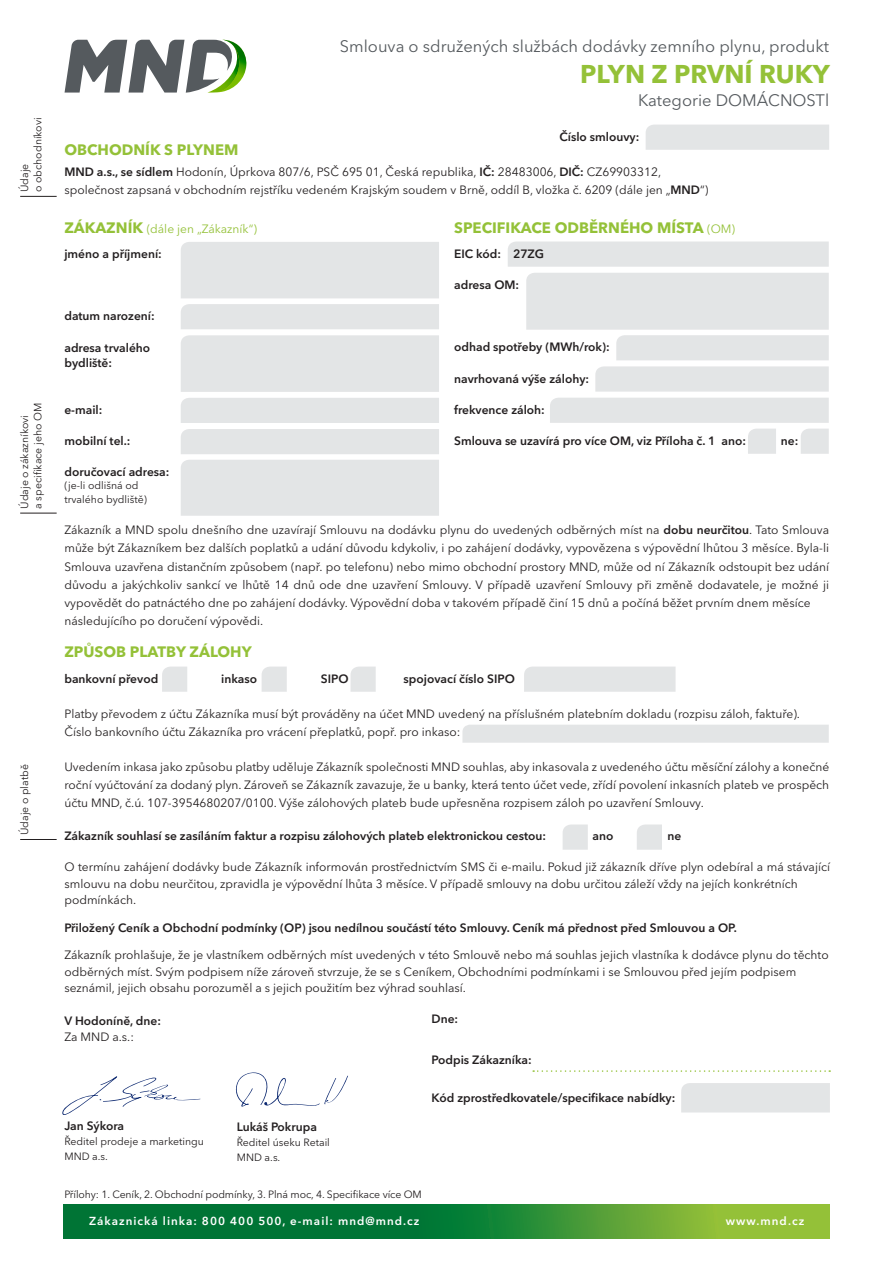
<style>
.page{position:relative;width:893px;height:1263px;background:#fff}
.page>*{position:absolute;margin:0;border:0;box-sizing:border-box;transform-origin:0 0}
.t1{font:700 25.5px "Avenir Next LT Pro";color:#94c138}
.t2{font:16.5px "Avenir Next LT Pro";color:#555a5e}
.t3{font:700 15px "Avenir Next LT Pro";color:#94c138}
.t4{font:12px/18px "Avenir Next LT Pro";color:#231f20}
.t5{font:600 12px/15px "Avenir Next LT Pro";color:#231f20}
.t6{font:12px "Avenir Next LT Pro";color:#94c138}
.t7{font:600 11.55px "Avenir Next LT Pro";letter-spacing:.09em;color:#fff}
.t8{font:10.5px/13.5px "Avenir Next LT Pro";color:#231f20}
.s1{font-weight:600}
.s2{font-weight:700;font-size:15px}
.s3{font-weight:400;font-size:12px}
</style>
<div class="page">
<svg style="left:65px;top:40px;width:182px;height:53px"></svg>
<div style="left:646px;top:125px;width:183px;height:25px;background:#e3e5e6"></div>
<div style="left:462px;top:725px;width:367px;height:18px;background:#e3e5e6"></div>
<div style="left:681px;top:1083px;width:149px;height:29px;background:#e3e5e6"></div>
<svg style="left:64px;top:1204px;width:765px;height:34px;background:#2e8d36"></svg>
<hr style="left:20px;top:196px;width:37px;height:1px;background:#231f20">
<hr style="left:20px;top:839px;width:37px;height:1px;background:#231f20">
<svg style="left:162px;top:666px;width:25px;height:26px"></svg>
<div style="left:524px;top:666px;width:152px;height:26px;background:#e3e5e6"></div>
<svg style="left:262px;top:666px;width:25px;height:26px"></svg>
<svg style="left:350px;top:666px;width:26px;height:26px"></svg>
<svg style="left:533px;top:1070px;width:297px;height:2px"></svg>
<div style="left:181px;top:304px;width:258px;height:25px;background:#e3e5e6"></div>
<div style="left:181px;top:335px;width:258px;height:57px;background:#e3e5e6"></div>
<div style="left:181px;top:242px;width:258px;height:56px;background:#e3e5e6"></div>
<div style="left:181px;top:398px;width:258px;height:25px;background:#e3e5e6"></div>
<div style="left:181px;top:429px;width:258px;height:25px;background:#e3e5e6"></div>
<div style="left:181px;top:460px;width:258px;height:56px;background:#e3e5e6"></div>
<hr style="left:20px;top:513px;width:37px;height:1px;background:#231f20">
<div style="left:508px;top:241px;width:321px;height:26px;background:#e3e5e6"></div>
<div style="left:550px;top:398px;width:279px;height:25px;background:#e3e5e6"></div>
<svg style="left:595px;top:366px;width:234px;height:26px;background:#e3e5e6"></svg>
<svg style="left:526px;top:273px;width:303px;height:87px;background:#e7e8e9"></svg>
<svg style="left:801px;top:429px;width:28px;height:25px"></svg>
<svg style="left:748px;top:429px;width:28px;height:25px"></svg>
<svg style="left:563px;top:824px;width:25px;height:26px"></svg>
<svg style="left:637px;top:824px;width:25px;height:26px"></svg>
<svg style="left:62px;top:1076px;width:139px;height:39px"></svg>
<svg style="left:235px;top:1072px;width:113px;height:35px"></svg>
<p class="t8" style="left:31px;top:192px;width:76px;rotate:-90deg">o obchodníkovi</p>
<p class="t8" style="left:18px;top:192px;width:30px;rotate:-90deg">Údaje</p>
<p class="t8" style="left:18px;top:509px;width:95px;rotate:-90deg">Údaje o zákazníkovi</p>
<p class="t8" style="left:31px;top:509px;width:107px;rotate:-90deg">a specifikace jeho OM</p>
<p class="t8" style="left:18px;top:835px;width:72px;rotate:-90deg">Údaje o platbě</p>
<p class="t2" style="left:340px;top:36px;width:491px">Smlouva o sdružených službách dodávky zemního plynu, produkt</p>
<p class="t1" style="left:580px;top:59px;width:251px">PLYN Z PRVNÍ RUKY</p>
<p class="t2" style="left:638px;top:90px;width:193px">Kategorie DOMÁCNOSTl</p>
<p class="t5" style="left:559px;top:129px;width:81px">Číslo smlouvy:</p>
<p class="t3" style="left:64px;top:141px;width:176px">OBCHODNÍK S PLYNEM</p>
<p class="t4" style="left:64px;top:163px;width:598px"><span class="s1">MND a.s., se sídlem</span> Hodonín, Úprkova 807/6, PSČ 695 01, Česká republika, <span class="s1">IČ:</span> 28483006, <span class="s1">DIČ:</span> CZ69903312,</p>
<p class="t4" style="left:64px;top:181px;width:645px">společnost zapsaná v obchodním rejstříku vedeném Krajským soudem v Brně, oddíl B, vložka č. 6209 (dále jen „<span class="s1">MND</span>“)</p>
<p class="t6" style="left:64px;top:222px;width:194px"><span class="s2">ZÁKAZNÍK</span> (dále jen „Zákazník“)</p>
<p class="t3" style="left:454px;top:219px;width:282px">SPECIFIKACE ODBĚRNÉHO MÍSTA <span class="s3">(OM)</span></p>
<p class="t5" style="left:64px;top:246px;width:99px">jméno a příjmení:</p>
<p class="t5" style="left:64px;top:309px;width:92px">datum narození:</p>
<p class="t5" style="left:64px;top:340px;width:87px">adresa trvalého bydliště:</p>
<p class="t5" style="left:64px;top:402px;width:40px">e-mail:</p>
<p class="t5" style="left:64px;top:433px;width:68px">mobilní tel.:</p>
<p class="t5" style="left:64px;top:464px;width:107px">doručovací adresa:</p>
<p class="t8" style="left:64px;top:479px;width:84px">(je-li odlišná od trvalého bydliště)</p>
<p class="t5" style="left:454px;top:246px;width:92px">EIC kód: 27ZG</p>
<p class="t5" style="left:454px;top:277px;width:67px">adresa OM:</p>
<p class="t5" style="left:454px;top:340px;width:157px">odhad spotřeby (MWh/rok):</p>
<p class="t5" style="left:454px;top:371px;width:136px">navrhovaná výše zálohy:</p>
<p class="t5" style="left:454px;top:402px;width:92px">frekvence záloh:</p>
<p class="t5" style="left:454px;top:433px;width:293px">Smlouva se uzavírá pro více OM, viz Příloha č. 1 ano:</p>
<p class="t5" style="left:781px;top:433px;width:19px">ne:</p>
<p class="t4" style="left:64px;top:521px;width:766px;text-align:justify">Zákazník a MND spolu dnešního dne uzavírají Smlouvu na dodávku plynu do uvedených odběrných míst na <span class="s1">dobu neurčitou</span>. Tato Smlouva může být Zákazníkem bez dalších poplatků a udání důvodu kdykoliv, i po zahájení dodávky, vypovězena s výpovědní lhůtou 3 měsíce. Byla-li Smlouva uzavřena distančním způsobem (např. po telefonu) nebo mimo obchodní prostory MND, může od ní Zákazník odstoupit bez udání důvodu a jakýchkoliv sankcí ve lhůtě 14 dnů ode dne uzavření Smlouvy. V případě uzavření Smlouvy při změně dodavatele, je možné ji vypovědět do patnáctého dne po zahájení dodávky. Výpovědní doba v takovém případě činí 15 dnů a počíná běžet prvním dnem měsíce</p>
<p class="t4" style="left:64px;top:611px;width:200px">následujícího po doručení výpovědi.</p>
<p class="t3" style="left:64px;top:643px;width:189px">ZPŮSOB PLATBY ZÁLOHY</p>
<p class="t5" style="left:64px;top:671px;width:95px">bankovní převod</p>
<p class="t5" style="left:221px;top:671px;width:37px">inkaso</p>
<p class="t5" style="left:321px;top:671px;width:29px">SIPO</p>
<p class="t5" style="left:404px;top:671px;width:113px">spojovací číslo SIPO</p>
<p class="t4" style="left:64px;top:705px;width:737px">Platby převodem z účtu Zákazníka musí být prováděny na účet MND uvedený na příslušném platebním dokladu (rozpisu záloh, faktuře).<br>Číslo bankovního účtu Zákazníka pro vrácení přeplatků, popř. pro inkaso:</p>
<p class="t4" style="left:64px;top:758px;width:766px;text-align:justify">Uvedením inkasa jako způsobu platby uděluje Zákazník společnosti MND souhlas, aby inkasovala z uvedeného účtu měsíční zálohy a konečné roční vyúčtování za dodaný plyn. Zároveň se Zákazník zavazuje, že u banky, která tento účet vede, zřídí povolení inkasních plateb ve prospěch účtu MND, č.ú. 107-3954680207/0100. Výše zálohových plateb bude upřesněna rozpisem záloh po uzavření Smlouvy.</p>
<p class="t5" style="left:64px;top:828px;width:483px">Zákazník souhlasí se zasíláním faktur a rozpisu zálohových plateb elektronickou cestou:</p>
<p class="t5" style="left:592px;top:828px;width:22px">ano</p>
<p class="t5" style="left:667px;top:828px;width:15px">ne</p>
<p class="t4" style="left:64px;top:859px;width:767px;line-height:16.5px">O termínu zahájení dodávky bude Zákazník informován prostřednictvím SMS či e-mailu. Pokud již zákazník dříve plyn odebíral a má stávající smlouvu na dobu neurčitou, zpravidla je výpovědní lhůta 3 měsíce. V případě smlouvy na dobu určitou záleží vždy na jejích konkrétních</p>
<p class="t4" style="left:64px;top:891px;width:73px">podmínkách.</p>
<p class="t5" style="left:64px;top:920px;width:674px">Přiložený Ceník a Obchodní podmínky (OP) jsou nedílnou součástí této Smlouvy. Ceník má přednost před Smlouvou a OP.</p>
<p class="t4" style="left:64px;top:947px;width:766px;line-height:16.5px">Zákazník prohlašuje, že je vlastníkem odběrných míst uvedených v této Smlouvě nebo má souhlas jejich vlastníka k dodávce plynu do těchto odběrných míst. Svým podpisem níže zároveň stvrzuje, že se s Ceníkem, Obchodními podmínkami i se Smlouvou před jejím podpisem</p>
<p class="t4" style="left:64px;top:979px;width:403px">seznámil, jejich obsahu porozuměl a s jejich použitím bez výhrad souhlasí.</p>
<p class="t5" style="left:64px;top:1013px;width:98px">V Hodoníně, dne:</p>
<p class="t4" style="left:64px;top:1028px;width:71px">Za MND a.s.:</p>
<p class="t5" style="left:64px;top:1118px;width:61px">Jan Sýkora</p>
<p class="t8" style="left:64px;top:1134px;width:141px">Ředitel prodeje a marketingu</p>
<p class="t8" style="left:64px;top:1149px;width:45px">MND a.s.</p>
<p class="t5" style="left:237px;top:1119px;width:82px">Lukáš Pokrupa</p>
<p class="t8" style="left:237px;top:1136px;width:95px">Ředitel úseku Retail</p>
<p class="t8" style="left:237px;top:1151px;width:45px">MND a.s.</p>
<p class="t8" style="left:64px;top:1187px;width:359px">Přílohy: 1. Ceník, 2. Obchodní podmínky, 3. Plná moc, 4. Specifikace více OM</p>
<p class="t5" style="left:432px;top:1011px;width:28px">Dne:</p>
<p class="t5" style="left:432px;top:1052px;width:102px">Podpis Zákazníka:</p>
<p class="t5" style="left:432px;top:1090px;width:245px">Kód zprostředkovatele/specifikace nabídky:</p>
<p class="t7" style="left:89px;top:1214px;width:332px">Zákaznická linka: 800 400 500, e-mail: mnd@mnd.cz</p>
<p class="t7" style="left:726px;top:1214px;width:80px">www.mnd.cz</p>
</div>
